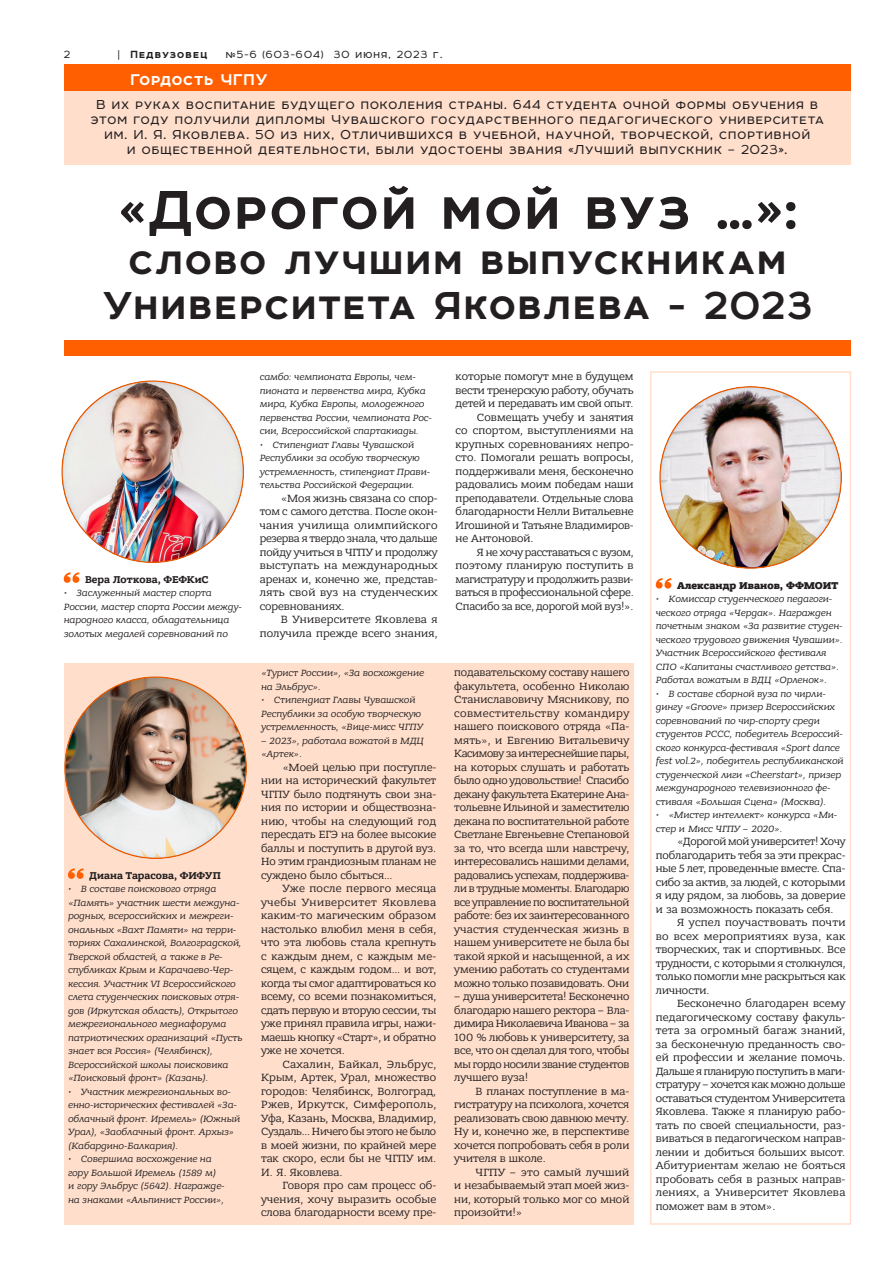
<style>
.page{position:relative;width:893px;height:1263px;background:#fff}
.page>*{position:absolute;margin:0;border:0;box-sizing:border-box;transform-origin:0 0}
.fuHd{font:900 63px "Room";letter-spacing:.045em;color:#231f20}
.fuHd-2{font:900 45px/45px "Room";letter-spacing:.04em;color:#231f20;text-align:center}
.cmHd{font:900 18px "Room";letter-spacing:.05em;color:#fff}
.fuLd{font:15px/15px "Room";letter-spacing:.065em;color:#231f20;text-align:center}
.t1{font:12px "Room";letter-spacing:.1em;color:#231f20}
.t2{font:900 12px "Room";letter-spacing:.1em;color:#231f20}
.fuBd{font:11.1px/13.5px "Bandera VV";color:#231f20;text-align:justify}
.fuHdB{font:700 10.5px "Bandera VV";letter-spacing:.005em;color:#231f20}
.fuHdB-2{font:700 10.5px "Bandera VV Heavy";letter-spacing:.005em;color:#231f20}
.t3{font:italic 9.6px/13.5px "Bandera VV";letter-spacing:.005em;color:#231f20}
.s1{font-weight:400}
</style>
<div class="page">
<div style="left:64px;top:64px;width:787px;height:27px;background:#ff5f00"></div>
<div style="left:64px;top:341px;width:787px;height:15px;background:#ff5f00"></div>
<div style="left:64px;top:91px;width:787px;height:73px;background:#ffdfcc"></div>
<svg style="left:64px;top:572px;width:15px;height:11px"></svg>
<div style="left:60px;top:380px;width:185px;height:184px;background:#0064c8;opacity:.21"></div>
<div style="left:64px;top:663px;width:570px;height:562px;background:#ffdfcc"></div>
<svg style="left:68px;top:868px;width:16px;height:11px"></svg>
<div style="left:63px;top:676px;width:185px;height:184px;background:#0064c8;opacity:.21"></div>
<svg style="left:656px;top:578px;width:15px;height:11px"></svg>
<div style="left:650px;top:371px;width:201px;height:854px;border:2px solid #ffdfcc"></div>
<div style="left:658px;top:386px;width:185px;height:184px;background:#0064c8;opacity:.21"></div>
<p class="t1" style="left:64px;top:48px;width:8px">2</p>
<p class="t2" style="left:118px;top:48px;width:91px"><span class="s1">|</span> Педвузовец</p>
<p class="t1" style="left:226px;top:48px;width:218px">№5-6 (603-604) 30 июня, 2023 г.</p>
<p class="cmHd" style="left:131px;top:69px;width:139px">Гордость ЧГПУ</p>
<p class="fuLd" style="left:90px;top:97px;width:735px">В их руках воспитание будущего поколения страны. 644 студента очной формы обучения в этом году получили дипломы Чувашского государственного педагогического университета им. И. Я. Яковлева. 50 из них, Отличившихся в учебной, научной, творческой, спортивной<br>и общественной деятельности, были удостоены звания «Лучший выпускник – 2023».</p>
<p class="fuHd" style="left:120px;top:174px;width:676px">«Дорогой мой вуз …»:</p>
<p class="fuHd-2" style="left:102px;top:238px;width:711px">слово лучшим выпускникам<br>Университета Яковлева - 2023</p>
<p class="fuHdB" style="left:85px;top:573px;width:125px">Вера Лоткова, ФЕФКиС</p>
<p class="t3" style="left:64px;top:586px;width:179px">• Заслуженный мастер спорта России, мастер спорта России между&shy;народного класса, обладательница золотых медалей соревнований по</p>
<p class="fuHdB" style="left:89px;top:869px;width:133px">Диана Тарасова, ФИФУП</p>
<p class="t3" style="left:68px;top:882px;width:176px">• В составе поискового отряда «Память» участник шести междуна&shy;родных, всероссийских и межреги&shy;ональных «Вахт Памяти» на терри&shy;ториях Сахалинской, Волгоградской, Тверской областей, а также в Ре&shy;спубликах Крым и Карачаево-Чер&shy;кессия. Участник VI Всероссийского слета студенческих поисковых отря&shy;дов (Иркутская область), Открытого межрегионального медиафорума патриотических организаций «Пусть знает вся Россия» (Челябинск), Всероссийской школы поисковика «Поисковый фронт» (Казань).</p>
<p class="t3" style="left:68px;top:1085px;width:173px">• Участник межрегиональных во&shy;енно-исторических фестивалей «За&shy;облачный фронт. Иремель» (Южный<br>Урал), «Заоблачный фронт. Архыз» (Кабардино-Балкария).</p>
<p class="t3" style="left:68px;top:1152px;width:158px">• Совершила восхождение на гору Большой Иремель (1589 м)<br>и гору Эльбрус (5642). Награжде&shy;на знаками «Альпинист России»,</p>
<p class="t3" style="left:260px;top:370px;width:174px">самбо: чемпионата Европы, чем&shy;пионата и первенства мира, Кубка мира, Кубка Европы, молодежного первенства России, чемпионата Рос&shy;сии, Всероссийской спартакиады.</p>
<p class="t3" style="left:260px;top:438px;width:172px">• Стипендиат Главы Чувашской Республики за особую творческую устремленность, стипендиат Прави&shy;тельства Российской Федерации.</p>
<p class="fuBd" style="left:260px;top:491px;width:180px;text-indent:21px">«Моя жизнь связана со спор&shy;том с самого детства. После окон&shy;чания училища олимпийского резерва я твердо знала, что дальше пойду учиться в ЧГПУ и продолжу выступать на международных аренах и, конечно же, представ&shy;лять свой вуз на студенческих соревнованиях.</p>
<p class="fuBd" style="left:260px;top:613px;width:179px;text-align:right">В Университете Яковлева я получила прежде всего знания,</p>
<p class="t3" style="left:261px;top:666px;width:164px">«Турист России», «За восхождение на Эльбрус».</p>
<p class="t3" style="left:261px;top:693px;width:163px">• Стипендиат Главы Чувашской<br>Республики за особую творческую устремленность, «Вице-мисс ЧГПУ</p>
<p class="t3" style="left:261px;top:734px;width:164px">– 2023», работала вожатой в МДЦ «Артек».</p>
<p class="fuBd" style="left:261px;top:760px;width:177px;text-indent:21px">«Моей целью при поступле&shy;нии на исторический факультет ЧГПУ было подтянуть свои зна&shy;ния по истории и обществозна&shy;нию, чтобы на следующий год пересдать ЕГЭ на более высокие баллы и поступить в другой вуз.<br>Но этим грандиозным планам не суждено было сбыться…</p>
<p class="fuBd" style="left:261px;top:882px;width:177px;text-indent:21px">Уже после первого месяца учебы Университет Яковлева каким-то магическим образом настолько влюбил меня в себя, что эта любовь стала крепнуть с каждым днем, с каждым ме&shy;сяцем, с каждым годом… и вот, когда ты смог адаптироваться ко всему, со всеми познакомиться, сдать первую и вторую сессии, ты уже принял правила игры, нажи&shy;маешь кнопку «Старт», и обратно уже не хочется.</p>
<p class="fuBd" style="left:261px;top:1057px;width:177px;text-indent:21px">Сахалин, Байкал, Эльбрус, Крым, Артек, Урал, множество городов: Челябинск, Волгоград, Ржев, Иркутск, Симферополь, Уфа, Казань, Москва, Владимир, Суздаль… Ничего бы этого не было в моей жизни, по крайней мере так скоро, если бы не ЧГПУ им.<br>И. Я. Яковлева.</p>
<p class="fuBd" style="left:261px;top:1179px;width:177px;text-indent:21px">Говоря про сам процесс об&shy;учения, хочу выразить особые слова благодарности всему пре-</p>
<p class="fuBd" style="left:456px;top:370px;width:179px">которые помогут мне в будущем вести тренерскую работу, обучать детей и передавать им свой опыт.</p>
<p class="fuBd" style="left:456px;top:410px;width:179px;text-indent:21px">Совмещать учебу и занятия со спортом, выступлениями на крупных соревнованиях непро&shy;сто. Помогали решать вопросы, поддерживали меня, бесконечно радовались моим победам наши преподаватели. Отдельные слова благодарности Нелли Витальевне Игошиной и Татьяне Владимиров&shy;не Антоновой.</p>
<p class="fuBd" style="left:456px;top:545px;width:180px;text-indent:21px">Я не хочу расставаться с вузом, поэтому планирую поступить в магистратуру и продолжить разви&shy;ваться в профессиональной сфере.<br>Спасибо за все, дорогой мой вуз!».</p>
<p class="fuBd" style="left:454px;top:666px;width:177px">подавательскому составу нашего факультета, особенно Николаю Станиславовичу Мясникову, по совместительству командиру нашего поискового отряда «Па&shy;мять», и Евгению Витальевичу Касимову за интереснейшие пары, на которых слушать и работать было одно удовольствие! Спасибо декану факультета Екатерине Ана&shy;тольевне Ильиной и заместителю декана по воспитательной работе Светлане Евгеньевне Степановой за то, что всегда шли навстречу, интересовались нашими делами, радовались успехам, поддержива&shy;ли в трудные моменты. Благодарю все управление по воспитательной работе: без их заинтересованного участия студенческая жизнь в нашем университете не была бы такой яркой и насыщенной, а их умению работать со студентами можно только позавидовать. Они</p>
<p class="fuBd" style="left:454px;top:990px;width:177px">– душа университета! Бесконечно благодарю нашего ректора – Вла&shy;димира Николаевича Иванова – за 100 % любовь к университету, за все, что он сделал для того, чтобы мы гордо носили звание студентов лучшего вуза!</p>
<p class="fuBd" style="left:454px;top:1084px;width:177px;text-indent:21px">В планах поступление в ма&shy;гистратуру на психолога, хочется реализовать свою давнюю мечту.<br>Ну и, конечно же, в перспективе хочется попробовать себя в роли учителя в школе.</p>
<p class="fuBd" style="left:454px;top:1165px;width:177px;text-indent:21px">ЧГПУ – это самый лучший и незабываемый этап моей жиз&shy;ни, который только мог со мной произойти!»</p>
<p class="fuHdB-2" style="left:677px;top:578px;width:163px">Александр Иванов, ФФМОИТ</p>
<p class="t3" style="left:656px;top:592px;width:188px">• Комиссар студенческого педагоги&shy;ческого отряда «Чердак». Награжден почетным знаком «За развитие студен&shy;ческого трудового движения Чувашии».<br>Участник Всероссийского фестиваля СПО «Капитаны счастливого детства».<br>Работал вожатым в ВДЦ «Орленок».</p>
<p class="t3" style="left:656px;top:687px;width:189px">• В составе сборной вуза по чирли&shy;дингу «Groove» призер Всероссийских соревнований по чир-спорту среди студентов РССС, победитель Всероссий&shy;ского конкурса-фестиваля «Sport dance fest vol.2», победитель республиканской студенческой лиги «Cheerstart», призер международного телевизионного фе&shy;стиваля «Большая Сцена» (Москва).</p>
<p class="t3" style="left:656px;top:808px;width:183px">• «Мистер интеллект» конкурса «Ми&shy;стер и Мисс ЧГПУ – 2020».</p>
<p class="fuBd" style="left:656px;top:835px;width:191px;text-indent:21px">«Дорогой мой университет! Хочу поблагодарить тебя за эти прекрас&shy;ные 5 лет, проведенные вместе. Спа&shy;сибо за актив, за людей, с которыми я иду рядом, за любовь, за доверие и за возможность показать себя.</p>
<p class="fuBd" style="left:656px;top:916px;width:191px;text-indent:21px">Я успел поучаствовать почти во всех мероприятиях вуза, как творческих, так и спортивных. Все трудности, с которыми я столкнулся, только помогли мне раскрыться как личности.</p>
<p class="fuBd" style="left:656px;top:997px;width:191px;text-indent:21px">Бесконечно благодарен всему педагогическому составу факуль&shy;тета за огромный багаж знаний, за бесконечную преданность сво&shy;ей профессии и желание помочь.<br>Дальше я планирую поступить в маги&shy;стратуру – хочется как можно дольше оставаться студентом Университета Яковлева. Также я планирую рабо&shy;тать по своей специальности, раз&shy;виваться в педагогическом направ&shy;лении и добиться больших высот.<br>Абитуриентам желаю не бояться пробовать себя в разных направ&shy;лениях, а Университет Яковлева поможет вам в этом».</p>
</div>
